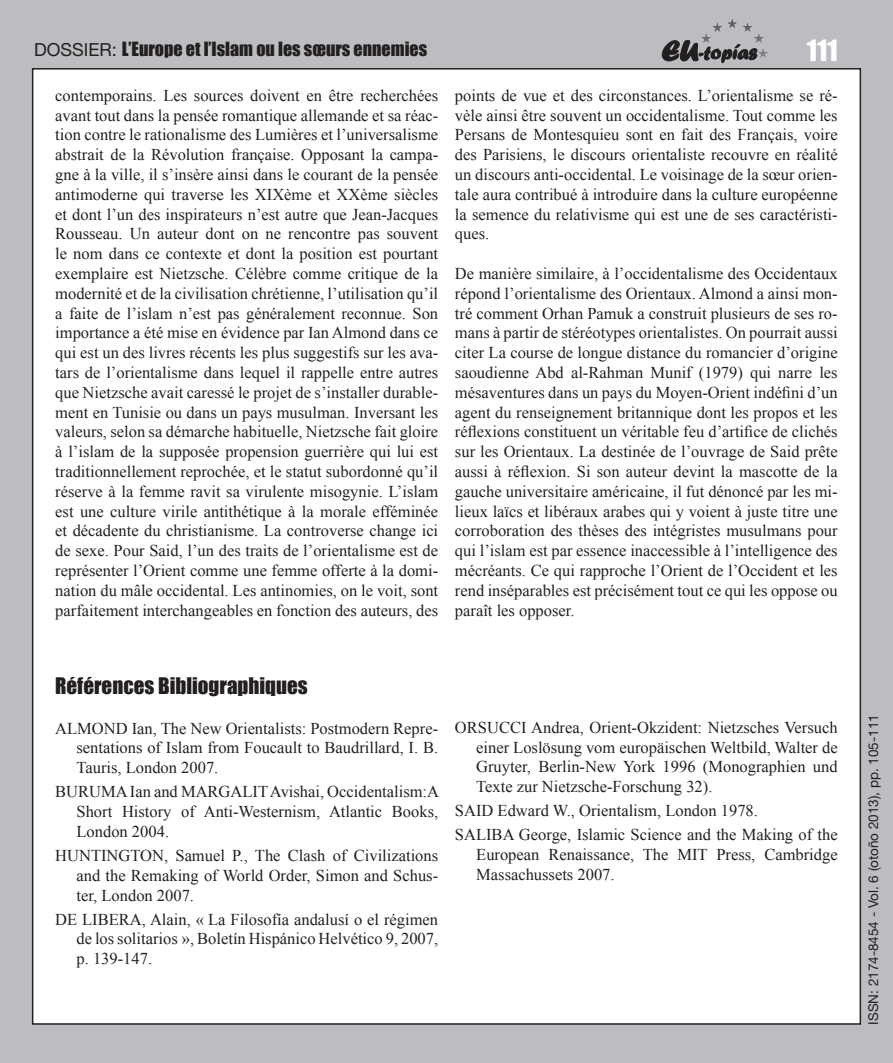
<style>
.page{position:relative;width:893px;height:1063px;background:#bcbdc0}
.page>*{position:absolute;margin:0;border:0;box-sizing:border-box;transform-origin:0 0}
.t1{font:27px "Impact";color:#fff}
.t2{font:21px "Impact";color:#231f20}
.t3{font:18px "Impact";color:#231f20}
.t4{font:16.5px/19.8px "Times New Roman";color:#231f20;text-align:justify}
.t5{font:13.5px "Helvetica Neue";color:#231f20}
.s1{font-family:"Helvetica Neue"}
</style>
<div class="page">
<div style="left:33px;top:69px;width:827px;height:955px;background:#fff"></div>
<svg style="left:662px;top:40px;width:94px;height:23px"></svg>
<hr style="left:701px;top:19px;width:67px;height:1px;background:#58595b">
<hr style="left:701px;top:20px;width:67px;height:1px;background:#59595c">
<hr style="left:701px;top:21px;width:67px;height:1px;background:#5a5a5d">
<hr style="left:701px;top:22px;width:67px;height:1px;background:#5c5c5f">
<hr style="left:701px;top:23px;width:67px;height:1px;background:#5d5d60">
<hr style="left:701px;top:24px;width:67px;height:1px;background:#5f5f62">
<hr style="left:701px;top:25px;width:67px;height:1px;background:#606063">
<hr style="left:701px;top:26px;width:67px;height:1px;background:#626265">
<hr style="left:701px;top:27px;width:67px;height:1px;background:#636366">
<hr style="left:701px;top:28px;width:67px;height:1px;background:#646467">
<hr style="left:701px;top:29px;width:67px;height:1px;background:#656568">
<hr style="left:701px;top:30px;width:67px;height:1px;background:#666669">
<hr style="left:701px;top:31px;width:67px;height:1px;background:#67676a">
<hr style="left:701px;top:32px;width:67px;height:1px;background:#68686b">
<hr style="left:701px;top:33px;width:67px;height:1px;background:#696a6d">
<hr style="left:701px;top:34px;width:67px;height:1px;background:#6a6b6e">
<hr style="left:701px;top:35px;width:67px;height:1px;background:#6c6c6f">
<hr style="left:701px;top:36px;width:67px;height:1px;background:#6c6d70">
<hr style="left:701px;top:37px;width:67px;height:1px;background:#6e6f72">
<hr style="left:701px;top:38px;width:67px;height:1px;background:#6f7073">
<hr style="left:701px;top:39px;width:67px;height:1px;background:#707174">
<hr style="left:701px;top:40px;width:67px;height:1px;background:#717275">
<hr style="left:701px;top:41px;width:67px;height:1px;background:#727376">
<hr style="left:701px;top:42px;width:67px;height:1px;background:#737477">
<hr style="left:701px;top:43px;width:67px;height:1px;background:#747578">
<hr style="left:701px;top:44px;width:67px;height:1px;background:#75777a">
<hr style="left:701px;top:45px;width:67px;height:1px;background:#76787b">
<hr style="left:701px;top:46px;width:67px;height:1px;background:#78797c">
<hr style="left:701px;top:47px;width:67px;height:1px;background:#787a7d">
<hr style="left:701px;top:48px;width:67px;height:1px;background:#7a7c7f">
<hr style="left:701px;top:49px;width:67px;height:1px;background:#7b7d80">
<hr style="left:701px;top:50px;width:67px;height:1px;background:#7b7d80">
<hr style="left:701px;top:51px;width:67px;height:1px;background:#7d7f82">
<hr style="left:701px;top:52px;width:67px;height:1px;background:#7e8083">
<hr style="left:701px;top:53px;width:67px;height:1px;background:#7f8184">
<hr style="left:701px;top:54px;width:67px;height:1px;background:#818386">
<hr style="left:701px;top:55px;width:67px;height:1px;background:#818386">
<hr style="left:701px;top:56px;width:67px;height:1px;background:#828487">
<hr style="left:701px;top:57px;width:67px;height:1px;background:#848689">
<p class="t3" style="left:34px;top:35px;width:395px"><span class="s1">DOSSIER:</span> L’Europe et l’Islam ou les sœurs ennemies</p>
<h1 class="t1" style="left:807px;top:29px;width:32px">111</h1>
<p class="t4" style="left:55px;top:85px;width:384px">contemporains. Les sources doivent en être recherchées avant tout dans la pensée romantique allemande et sa réac&shy;tion contre le rationalisme des Lumières et l’universalisme abstrait de la Révolution française. Opposant la campa&shy;gne à la ville, il s’insère ainsi dans le courant de la pensée antimoderne qui traverse les XIXème et XXème siècles et dont l’un des inspirateurs n’est autre que Jean-Jacques Rousseau. Un auteur dont on ne rencontre pas souvent le nom dans ce contexte et dont la position est pourtant exemplaire est Nietzsche. Célèbre comme critique de la modernité et de la civilisation chrétienne, l’utilisation qu’il a faite de l’islam n’est pas généralement reconnue. Son importance a été mise en évidence par Ian Almond dans ce qui est un des livres récents les plus suggestifs sur les ava&shy;tars de l’orientalisme dans lequel il rappelle entre autres que Nietzsche avait caressé le projet de s’installer durable&shy;ment en Tunisie ou dans un pays musulman. Inversant les valeurs, selon sa démarche habituelle, Nietzsche fait gloire à l’islam de la supposée propension guerrière qui lui est traditionnellement reprochée, et le statut subordonné qu’il réserve à la femme ravit sa virulente misogynie. L’islam est une culture virile antithétique à la morale efféminée et décadente du christianisme. La controverse change ici de sexe. Pour Said, l’un des traits de l’orientalisme est de représenter l’Orient comme une femme offerte à la domi&shy;nation du mâle occidental. Les antinomies, on le voit, sont parfaitement interchangeables en fonction des auteurs, des</p>
<p class="t4" style="left:455px;top:85px;width:384px">points de vue et des circonstances. L’orientalisme se ré&shy;vèle ainsi être souvent un occidentalisme. Tout comme les Persans de Montesquieu sont en fait des Français, voire des Parisiens, le discours orientaliste recouvre en réalité un discours anti-occidental. Le voisinage de la sœur orien&shy;tale aura contribué à introduire dans la culture européenne la semence du relativisme qui est une de ses caractéristi&shy;ques.</p>
<p class="t4" style="left:455px;top:263px;width:384px">De manière similaire, à l’occidentalisme des Occidentaux répond l’orientalisme des Orientaux. Almond a ainsi mon&shy;tré comment Orhan Pamuk a construit plusieurs de ses ro&shy;mans à partir de stéréotypes orientalistes. On pourrait aussi citer La course de longue distance du romancier d’origine saoudienne Abd al-Rahman Munif (1979) qui narre les mésaventures dans un pays du Moyen-Orient indéfini d’un agent du renseignement britannique dont les propos et les réflexions constituent un véritable feu d’artifice de clichés sur les Orientaux. La destinée de l’ouvrage de Said prête aussi à réflexion. Si son auteur devint la mascotte de la gauche universitaire américaine, il fut dénoncé par les mi&shy;lieux laïcs et libéraux arabes qui y voient à juste titre une corroboration des thèses des intégristes musulmans pour qui l’islam est par essence inaccessible à l’intelligence des mécréants. Ce qui rapproche l’Orient de l’Occident et les rend inséparables est précisément tout ce qui les oppose ou paraît les opposer.</p>
<p class="t2" style="left:55px;top:670px;width:254px">Références Bibliographiques</p>
<p class="t4" style="left:77px;top:718px;width:363px;text-indent:-21px">ALMOND Ian, The New Orientalists: Postmodern Repre&shy;sentations of Islam from Foucault to Baudrillard, I. B.<br>Tauris, London 2007.</p>
<p class="t4" style="left:77px;top:782px;width:364px;text-indent:-21px">BURUMA Ian and MARGALIT Avishai, Occidentalism:A Short History of Anti-Westernism, Atlantic Books, London 2004.</p>
<p class="t4" style="left:77px;top:845px;width:363px;text-indent:-21px">HUNTINGTON, Samuel P., The Clash of Civilizations and the Remaking of World Order, Simon and Schus&shy;ter, London 2007.</p>
<p class="t4" style="left:77px;top:909px;width:363px;text-indent:-21px">DE LIBERA, Alain, « La Filosofía andalusí o el régimen de los solitarios », Boletín Hispánico Helvético 9, 2007, p. 139-147.</p>
<p class="t4" style="left:476px;top:717px;width:363px;text-indent:-21px">ORSUCCI Andrea, Orient-Okzident: Nietzsches Versuch einer Loslösung vom europäischen Weltbild, Walter de Gruyter, Berlin-New York 1996 (Monographien und Texte zur Nietzsche-Forschung 32).</p>
<p class="t4" style="left:455px;top:799px;width:384px;line-height:24px">SAID Edward W., Orientalism, London 1978.<br>SALIBA George, Islamic Science and the Making of the</p>
<p class="t4" style="left:476px;top:845px;width:363px">European Renaissance, The MIT Press, Cambridge<br>Massachussets 2007.</p>
<p class="t5" style="left:865px;top:1025px;width:312px;rotate:-90deg">ISSN: 2174-8454 - Vol. 6 (otoño 2013), pp. 105-111</p>
</div>
